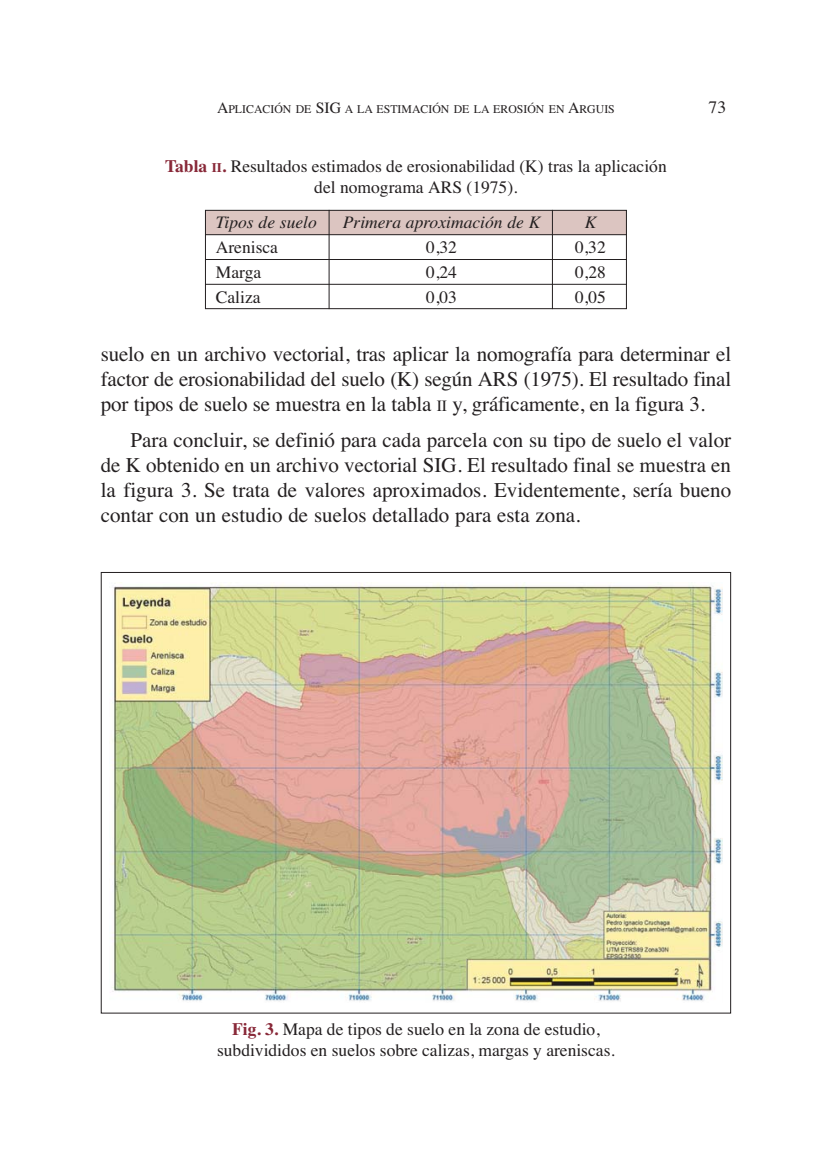
<style>
.page{position:relative;width:832px;height:1162px;background:#fff}
.page>*{position:absolute;margin:0;border:0;box-sizing:border-box;transform-origin:0 0}
.t1{font:21px/25.2px "Times";letter-spacing:-.005em;color:#231f20;text-align:justify}
.t2{font:17.5px/21px "Times";color:#231f20;text-align:center}
.t3{font:italic 17.5px "Times";color:#231f20}
.t4{font:11.9px "Times";color:#231f20}
.s1{font-size:15.75px}
.s2{font-weight:700;color:#882838}
.s3{font-weight:700;font-size:13.12px;color:#882838}
</style>
<div class="page">
<div style="left:205px;top:210px;width:422px;height:25px;background:#dcc5c1"></div>
<div style="left:205px;top:210px;width:422px;height:99px;border:1px solid #231f20"></div>
<hr style="left:205px;top:234px;width:422px;height:1px;background:#231f20">
<hr style="left:205px;top:259px;width:422px;height:1px;background:#231f20">
<hr style="left:205px;top:284px;width:422px;height:1px;background:#231f20">
<hr style="left:329px;top:210px;width:1px;height:99px;background:#231f20">
<hr style="left:552px;top:210px;width:1px;height:99px;background:#231f20">
<img style="left:111px;top:584px;width:611px;height:417px">
<p class="t4" style="left:217px;top:104px;width:399px"><span class="s1">A</span>PLICACIÓN DE <span class="s1">SIG</span> A LA ESTIMACIÓN DE LA EROSIÓN EN <span class="s1">A</span>RGUIS</p>
<p class="t2" style="left:708px;top:98px;width:19px">73</p>
<p class="t2" style="left:165px;top:158px;width:503px"><span class="s2">Tabla</span> <span class="s3">II</span><span class="s2">.</span> Resultados estimados de erosionabilidad (K) tras la aplicación del nomograma ARS (1975).</p>
<p class="t3" style="left:216px;top:216px;width:103px">Tipos de suelo</p>
<p class="t3" style="left:343px;top:216px;width:199px">Primera aproximación de K</p>
<p class="t3" style="left:584px;top:216px;width:13px">K</p>
<p class="t2" style="left:216px;top:238px;width:64px">Arenisca</p>
<p class="t2" style="left:426px;top:238px;width:32px">0,32</p>
<p class="t2" style="left:575px;top:238px;width:32px">0,32</p>
<p class="t2" style="left:216px;top:263px;width:47px">Marga</p>
<p class="t2" style="left:426px;top:263px;width:32px">0,24</p>
<p class="t2" style="left:575px;top:263px;width:32px">0,28</p>
<p class="t2" style="left:216px;top:288px;width:46px">Caliza</p>
<p class="t2" style="left:426px;top:288px;width:32px">0,03</p>
<p class="t2" style="left:575px;top:288px;width:32px">0,05</p>
<p class="t1" style="left:101px;top:343px;width:632px">suelo en un archivo vectorial, tras aplicar la nomografía para determinar el factor de erosionabilidad del suelo (K) según ARS (1975). El resultado final por tipos de suelo se muestra en la tabla <span class="s1">II</span> y, gráficamente, en la figura 3.</p>
<p class="t1" style="left:101px;top:429px;width:632px;text-indent:30px">Para concluir, se definió para cada parcela con su tipo de suelo el valor de K obtenido en un archivo vectorial SIG. El resultado final se muestra en la figura 3. Se trata de valores aproximados. Evidentemente, sería bueno contar con un estudio de suelos detallado para esta zona.</p>
<p class="t2" style="left:217px;top:1021px;width:399px;line-height:20.1px"><span class="s2">Fig. 3.</span> Mapa de tipos de suelo en la zona de estudio, subdivididos en suelos sobre calizas, margas y areniscas.</p>
</div>
